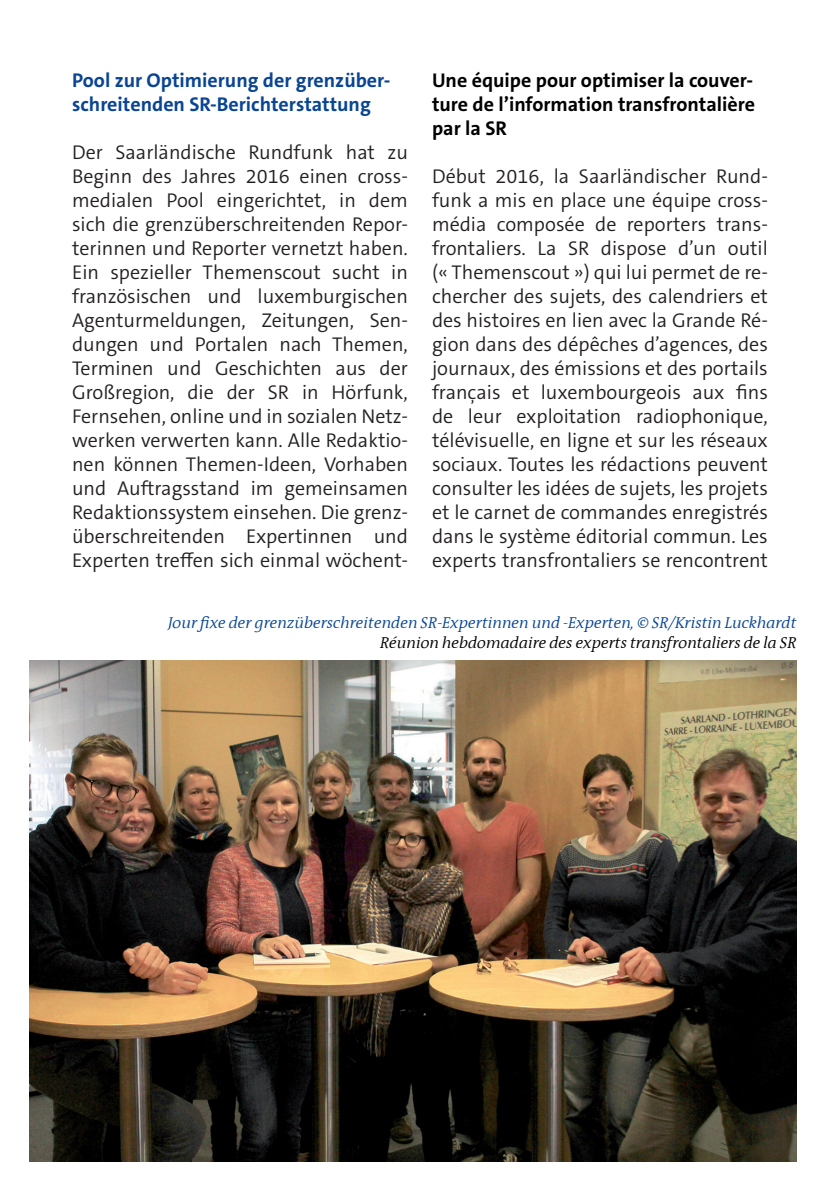
<style>
.page{position:relative;width:840px;height:1191px;background:#fff}
.page>*{position:absolute;margin:0;border:0;box-sizing:border-box;transform-origin:0 0}
.t1{font:300 20px/24px "The Sans C5";color:#231f20;text-align:justify}
.t2{font:700 20px/24px "The Sans C5";color:#000001;text-align:justify}
.t3{font:700 20px/24px "The Sans C5";color:#094594}
.Bu{font:italic 300 16px "The Antiqua B4 i";color:#094594}
.Bu-2{font:italic 300 16px "The Antiqua B4 i";color:#000001}
</style>
<div class="page">
<img style="left:30px;top:660px;width:766px;height:501px">
<p class="t3" style="left:72px;top:68px;width:320px">Pool zur Optimierung der grenzüber&shy;schreitenden SR-Berichterstattung</p>
<p class="t1" style="left:72px;top:140px;width:337px">Der Saarländische Rundfunk hat zu Beginn des Jahres 2016 einen cross&shy;medialen Pool eingerichtet, in dem sich die grenzüberschreitenden Repor&shy;terinnen und Reporter vernetzt haben.<br>Ein spezieller Themenscout sucht in französischen und luxemburgischen Agenturmeldungen, Zeitungen, Sen&shy;dungen und Portalen nach Themen, Terminen und Geschichten aus der Großregion, die der SR in Hörfunk, Fernsehen, online und in sozialen Netz&shy;werken verwerten kann. Alle Redaktio&shy;nen können Themen-Ideen, Vorhaben und Auftragsstand im gemeinsamen Redaktionssystem einsehen. Die grenz&shy;überschreitenden Expertinnen und Experten treffen sich einmal wöchent-</p>
<p class="t2" style="left:432px;top:68px;width:324px">Une équipe pour optimiser la couver&shy;ture de l’information transfrontalière par la SR</p>
<p class="t1" style="left:432px;top:164px;width:337px">Début 2016, la Saarländischer Rund&shy;funk a mis en place une équipe cross&shy;média composée de reporters trans&shy;frontaliers. La SR dispose d’un outil (« Themenscout ») qui lui permet de re&shy;chercher des sujets, des calendriers et des histoires en lien avec la Grande Ré&shy;gion dans des dépêches d’agences, des journaux, des émissions et des portails français et luxembourgeois aux fins de leur exploitation radiophonique, télévisuelle, en ligne et sur les réseaux sociaux. Toutes les rédactions peuvent consulter les idées de sujets, les projets et le carnet de commandes enregistrés dans le système éditorial commun. Les experts transfrontaliers se rencontrent</p>
<p class="Bu" style="left:168px;top:614px;width:629px">Jour fixe der grenzüberschreitenden SR-Expertinnen und -Experten, © SR/Kristin Luckhardt</p>
<p class="Bu-2" style="left:380px;top:634px;width:417px">Réunion hebdomadaire des experts transfrontaliers de la SR</p>
</div>
